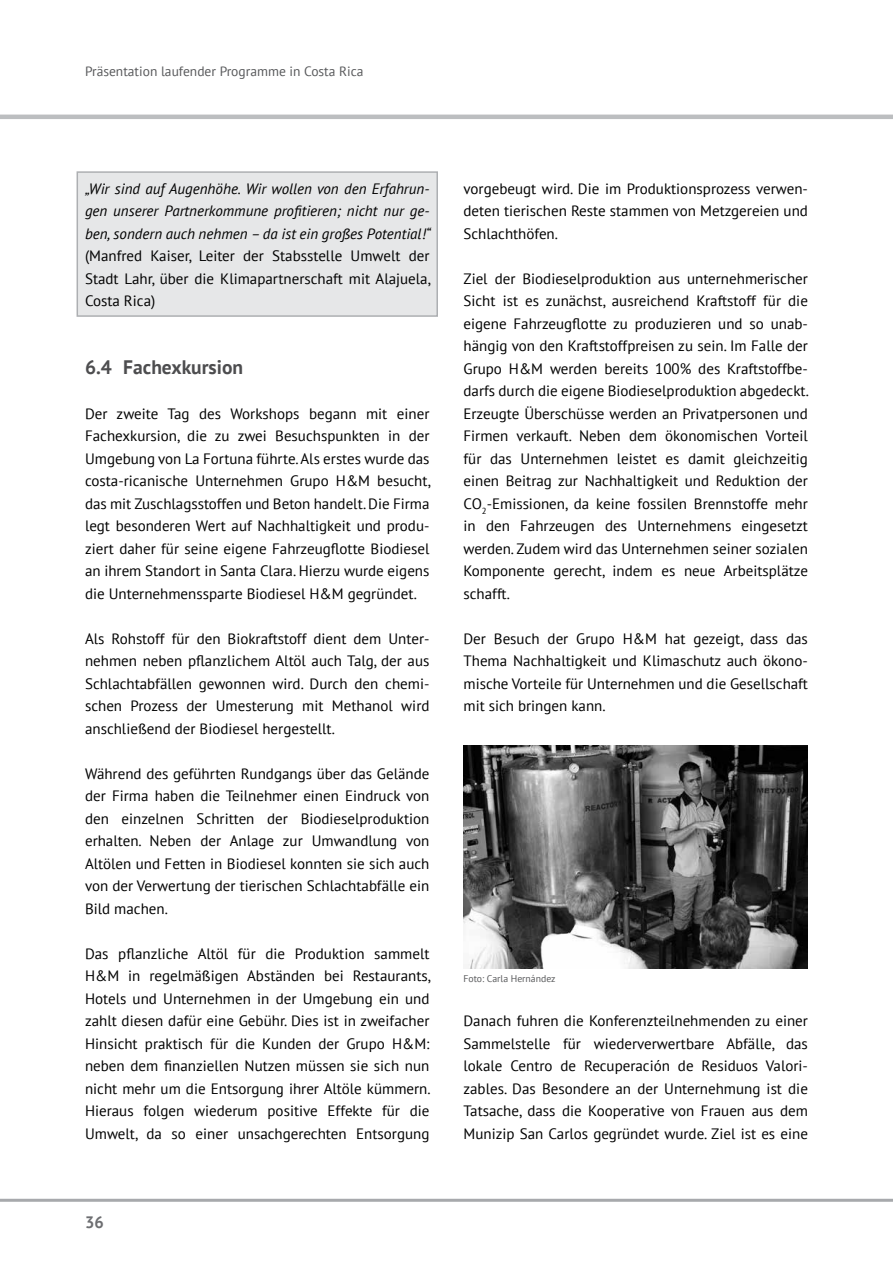
<style>
.page{position:relative;width:893px;height:1263px;background:#fff}
.page>*{position:absolute;margin:0;border:0;box-sizing:border-box;transform-origin:0 0}
.t1{font:700 19.5px "PT Sans";color:#4d4d4f}
.t2{font:700 16.5px "PT Sans";color:#6d6e71}
.t3{font:15px/22.5px "PT Sans";color:#000;text-align:justify}
.t4{font:italic 15px/22.5px "PT Sans";color:#000;text-align:justify}
.t5{font:13.5px "PT Sans";color:#58595b}
.t6{font:9.75px "PT Sans";color:#58595b}
</style>
<div class="page">
<hr style="left:0;top:115px;width:893px;height:4px;background:#bcbec0">
<hr style="left:0;top:1199px;width:893px;height:3px;background:#a7a9ac">
<div style="left:77px;top:171px;width:361px;height:146px;background:#e6e7e8;border:2px solid #adafb2"></div>
<img style="left:463px;top:745px;width:345px;height:223px">
<p class="t5" style="left:85px;top:63px;width:280px">Präsentation laufender Programme in Costa Rica</p>
<p class="t4" style="left:85px;top:177px;width:347px">„Wir sind auf Augenhöhe. Wir wollen von den Erfahrun&shy;gen unserer Partnerkommune profitieren; nicht nur ge&shy;ben, sondern auch nehmen – da ist ein großes Potential!“</p>
<p class="t3" style="left:85px;top:244px;width:347px">(Manfred Kaiser, Leiter der Stabsstelle Umwelt der Stadt Lahr, über die Klimapartnerschaft mit Alajuela, Costa Rica)</p>
<h1 class="t1" style="left:85px;top:354px;width:160px">6.4 Fachexkursion</h1>
<p class="t3" style="left:85px;top:402px;width:347px">Der zweite Tag des Workshops begann mit einer Fachexkursion, die zu zwei Besuchspunkten in der Umgebung von La Fortuna führte. Als erstes wurde das costa-ricanische Unternehmen Grupo H&amp;M besucht, das mit Zuschlagsstoffen und Beton handelt. Die Firma legt besonderen Wert auf Nachhaltigkeit und produ&shy;ziert daher für seine eigene Fahrzeugflotte Biodiesel an ihrem Standort in Santa Clara. Hierzu wurde eigens die Unternehmenssparte Biodiesel H&amp;M gegründet.</p>
<p class="t3" style="left:85px;top:627px;width:346px">Als Rohstoff für den Biokraftstoff dient dem Unter&shy;nehmen neben pflanzlichem Altöl auch Talg, der aus Schlachtabfällen gewonnen wird. Durch den chemi&shy;schen Prozess der Umesterung mit Methanol wird anschließend der Biodiesel hergestellt.</p>
<p class="t3" style="left:85px;top:762px;width:346px">Während des geführten Rundgangs über das Gelände der Firma haben die Teilnehmer einen Eindruck von den einzelnen Schritten der Biodieselproduktion erhalten. Neben der Anlage zur Umwandlung von Altölen und Fetten in Biodiesel konnten sie sich auch von der Verwertung der tierischen Schlachtabfälle ein Bild machen.</p>
<p class="t3" style="left:85px;top:942px;width:347px">Das pflanzliche Altöl für die Produktion sammelt H&amp;M in regelmäßigen Abständen bei Restaurants, Hotels und Unternehmen in der Umgebung ein und zahlt diesen dafür eine Gebühr. Dies ist in zweifacher Hinsicht praktisch für die Kunden der Grupo H&amp;M: neben dem finanziellen Nutzen müssen sie sich nun nicht mehr um die Entsorgung ihrer Altöle kümmern.<br>Hieraus folgen wiederum positive Effekte für die Umwelt, da so einer unsachgerechten Entsorgung</p>
<p class="t2" style="left:85px;top:1211px;width:20px">36</p>
<p class="t3" style="left:463px;top:177px;width:346px">vorgebeugt wird. Die im Produktionsprozess verwen&shy;deten tierischen Reste stammen von Metzgereien und Schlachthöfen.</p>
<p class="t3" style="left:463px;top:267px;width:347px">Ziel der Biodieselproduktion aus unternehmerischer Sicht ist es zunächst, ausreichend Kraftstoff für die eigene Fahrzeugflotte zu produzieren und so unab&shy;hängig von den Kraftstoffpreisen zu sein. Im Falle der Grupo H&amp;M werden bereits 100% des Kraftstoffbe&shy;darfs durch die eigene Biodieselproduktion abgedeckt.<br>Erzeugte Überschüsse werden an Privatpersonen und Firmen verkauft. Neben dem ökonomischen Vorteil für das Unternehmen leistet es damit gleichzeitig einen Beitrag zur Nachhaltigkeit und Reduktion der CO<sub>2</sub>-Emissionen, da keine fossilen Brennstoffe mehr in den Fahrzeugen des Unternehmens eingesetzt werden. Zudem wird das Unternehmen seiner sozialen Komponente gerecht, indem es neue Arbeitsplätze schafft.</p>
<p class="t3" style="left:463px;top:627px;width:346px">Der Besuch der Grupo H&amp;M hat gezeigt, dass das Thema Nachhaltigkeit und Klimaschutz auch ökono&shy;mische Vorteile für Unternehmen und die Gesellschaft mit sich bringen kann.</p>
<p class="t6" style="left:463px;top:972px;width:94px">Foto: Carla Hernández</p>
<p class="t3" style="left:463px;top:1009px;width:346px;text-align:left">Danach fuhren die Konferenzteilnehmenden zu einer Sammelstelle für wiederverwertbare Abfälle, das lokale Centro de Recuperación de Residuos Valori&shy;zables. Das Besondere an der Unternehmung ist die Tatsache, dass die Kooperative von Frauen aus dem Munizip San Carlos gegründet wurde. Ziel ist es eine</p>
</div>
